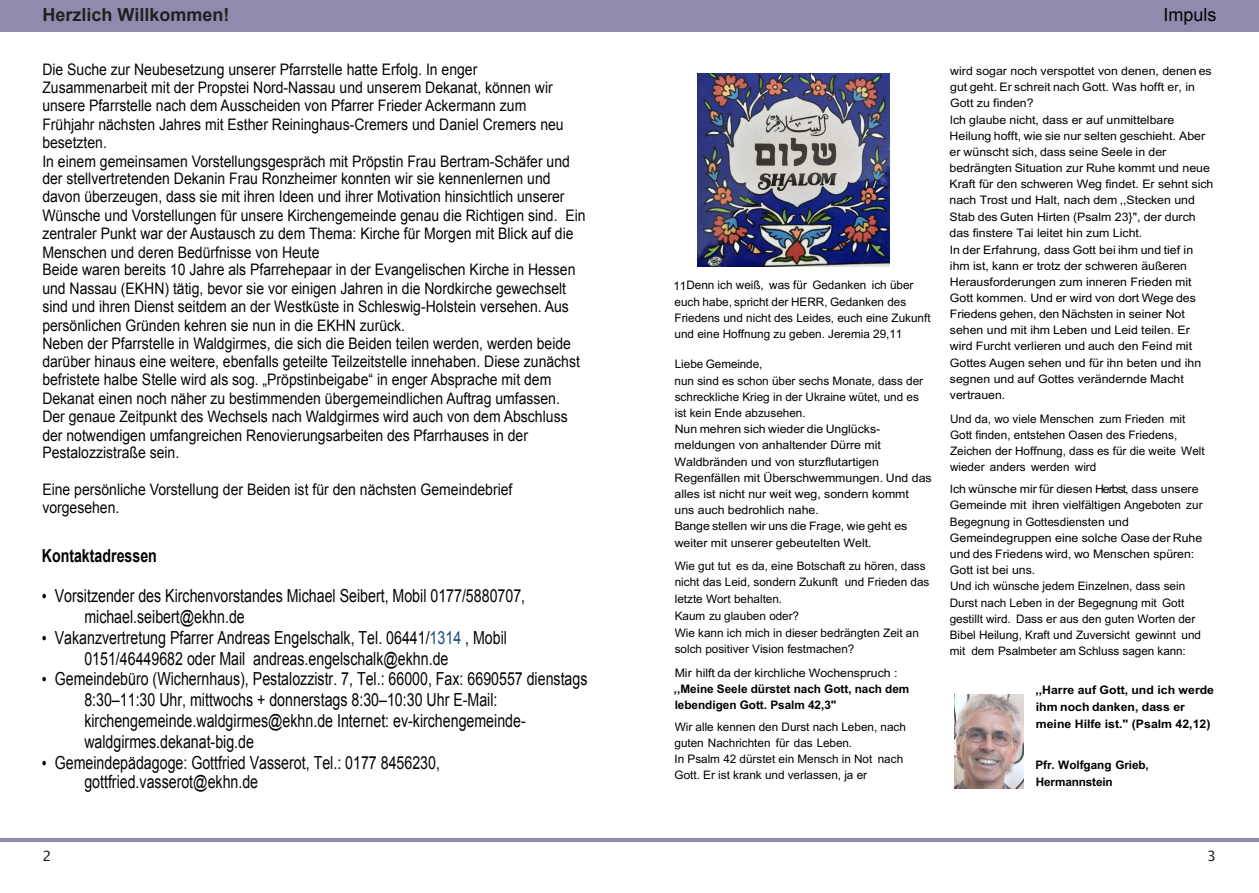
<style>
.page{position:relative;width:1259px;height:893px;background:#fff}
.page>*{position:absolute;margin:0;border:0;box-sizing:border-box;transform-origin:0 0}
.t1{font:18px/21px "Arial";color:#030505;scale:.79 1}
.t2{font:700 18px "Arial";color:#231f20}
.t3{font:700 18px "Arial";color:#030505;scale:.79 1}
.t4{font:18px "Arial";color:#030505}
.t5{font:15.9px/18.1px "Arial";color:#030505;scale:.88 1}
.t6{font:14.25px "Lucida Grande";color:#231f20}
.t7{font:11.7px/16.2px "Arial";color:#000;scale:1.05 1}
.t8{font:11.7px/16.2px "Arial";color:#000}
.t9{font:700 11.7px/16px "Arial";color:#000}
.t10{font:700 11.7px/16.8px "Arial";color:#000;scale:1.05 1}
.s1{font-family:"Times New Roman"}
.s2{color:#1d4c7d}
</style>
<div class="page">
<div style="left:0;top:0;width:1259px;height:32px;background:#8e8bad"></div>
<hr style="left:0;top:838px;width:1259px;height:3px;background:#8e8bad">
<img style="left:698px;top:73px;width:191px;height:194px">
<img style="left:954px;top:694px;width:70px;height:95px">
<p class="t2" style="left:43px;top:8px;width:188px">Herzlich Willkommen!</p>
<p class="t4" style="left:1163px;top:8px;width:55px">Impuls</p>
<p class="t5" style="left:42px;top:62px;width:619px">Die Suche zur Neubesetzung unserer Pfarrstelle hatte Erfolg. In enger Zusammenarbeit mit der Propstei Nord-Nassau und unserem Dekanat, können wir unsere Pfarrstelle nach dem Ausscheiden von Pfarrer Frieder Ackermann zum<br>Frühjahr nächsten Jahres mit Esther Reininghaus-Cremers und Daniel Cremers neu besetzten.<br>In einem gemeinsamen Vorstellungsgespräch mit Pröpstin Frau Bertram-Schäfer und der stellvertretenden Dekanin Frau Ronzheimer konnten wir sie kennenlernen und davon überzeugen, dass sie mit ihren Ideen und ihrer Motivation hinsichtlich unserer Wünsche und Vorstellungen für unsere Kirchengemeinde genau die Richtigen sind. Ein zentraler Punkt war der Austausch zu dem Thema: Kirche für Morgen mit Blick auf die Menschen und deren Bedürfnisse von Heute<br>Beide waren bereits 10 Jahre als Pfarrehepaar in der Evangelischen Kirche in Hessen und Nassau (EKHN) tätig, bevor sie vor einigen Jahren in die Nordkirche gewechselt sind und ihren Dienst seitdem an der Westküste in Schleswig-Holstein versehen. Aus persönlichen Gründen kehren sie nun in die EKHN zurück.<br>Neben der Pfarrstelle in Waldgirmes, die sich die Beiden teilen werden, werden beide darüber hinaus eine weitere, ebenfalls geteilte Teilzeitstelle innehaben. Diese zunächst befristete halbe Stelle wird als sog. „Pröpstinbeigabe“ in enger Absprache mit dem Dekanat einen noch näher zu bestimmenden übergemeindlichen Auftrag umfassen.<br>Der genaue Zeitpunkt des Wechsels nach Waldgirmes wird auch von dem Abschluss der notwendigen umfangreichen Renovierungsarbeiten des Pfarrhauses in der Pestalozzistraße sein.</p>
<p class="t5" style="left:42px;top:481px;width:536px;line-height:18.6px">Eine persönliche Vorstellung der Beiden ist für den nächsten Gemeindebrief vorgesehen.</p>
<p class="t3" style="left:42px;top:548px;width:147px">Kontaktadressen</p>
<p class="t1" style="left:84px;top:587px;width:559px;text-indent:-43px"><span class="s1">•</span> Vorsitzender des Kirchenvorstandes Michael Seibert, Mobil 0177/5880707, michael.seibert@ekhn.de</p>
<p class="t1" style="left:84px;top:629px;width:536px;text-indent:-43px"><span class="s1">•</span> Vakanzvertretung Pfarrer Andreas Engelschalk, Tel. 06441/<span class="s2">1314</span> , Mobil<br>0151/46449682 oder Mail andreas.engelschalk@ekhn.de</p>
<p class="t1" style="left:84px;top:669px;width:638px;text-indent:-43px"><span class="s1">•</span> Gemeindebüro (Wichernhaus), Pestalozzistr. 7, Tel.: 66000, Fax: 6690557 dienstags 8:30–11:30 Uhr, mittwochs + donnerstags 8:30–10:30 Uhr E-Mail: kirchengemeinde.waldgirmes@ekhn.de Internet: ev-kirchengemeinde&shy;waldgirmes.dekanat-big.de</p>
<p class="t1" style="left:84px;top:754px;width:452px;line-height:19.5px;text-indent:-43px"><span class="s1">•</span> Gemeindepädagoge: Gottfried Vasserot, Tel.: 0177 8456230, gottfried.vasserot@ekhn.de</p>
<p class="t7" style="left:949px;top:63px;width:253px">wird sogar noch verspottet von denen, denen es gut geht. Er schreit nach Gott. Was hofft er, in Gott zu finden?<br>lch glaube nicht, dass er auf unmittelbare Heilung hofft, wie sie nur selten geschieht. Aber er wünscht sich, dass seine Seele in der bedrängten Situation zur Ruhe kommt und neue Kraft für den schweren Weg findet. Er sehnt sich nach Trost und Halt, nach dem ,,Stecken und Stab des Guten Hirten (Psalm 23}", der durch das finstere Tai leitet hin zum Licht.<br>In der Erfahrung, dass Gott bei ihm und tief in ihm ist, kann er trotz der schweren äußeren Herausforderungen zum inneren Frieden mit Gott kommen. Und er wird von dort Wege des Friedens gehen, den Nächsten in seiner Not sehen und mit ihm Leben und Leid teilen. Er wird Furcht verlieren und auch den Feind mit Gottes Augen sehen und für ihn beten und ihn segnen und auf Gottes verändernde Macht vertrauen.</p>
<p class="t8" style="left:950px;top:411px;width:256px">Und da, wo viele Menschen zum Frieden mit Gott finden, entstehen Oasen des Friedens, Zeichen der Hoffnung, dass es für die weite Welt wieder anders werden wird</p>
<p class="t7" style="left:949px;top:481px;width:242px">lch wünsche mir für diesen Herbst, dass unsere Gemeinde mit ihren vielfältigen Angeboten zur Begegnung in Gottesdiensten und Gemeindegruppen eine solche Oase der Ruhe und des Friedens wird, wo Menschen spüren:<br>Gott ist bei uns.<br>Und ich wünsche jedem Einzelnen, dass sein Durst nach Leben in der Begegnung mit Gott gestillt wird. Dass er aus den guten Worten der Bibel Heilung, Kraft und Zuversicht gewinnt und mit dem Psalmbeter am Schluss sagen kann:</p>
<p class="t10" style="left:1035px;top:681px;width:172px">,,Harre auf Gott, und ich werde ihm noch danken, dass er meine Hilfe ist." (Psalm 42,12)</p>
<p class="t9" style="left:1035px;top:757px;width:115px;line-height:16.8px">Pfr. Wolfgang Grieb,<br>Hermannstein</p>
<p class="t8" style="left:673px;top:276px;width:259px">11Denn ich weiß, was für Gedanken ich über euch habe, spricht der HERR, Gedanken des Friedens und nicht des Leides, euch eine Zukunft und eine Hoffnung zu geben. Jeremia 29,11</p>
<p class="t8" style="left:674px;top:356px;width:259px">Liebe Gemeinde,<br>nun sind es schon über sechs Monate, dass der schreckliche Krieg in der Ukraine wütet, und es ist kein Ende abzusehen.<br>Nun mehren sich wieder die Unglücks&shy;meldungen von anhaltender Dürre mit Waldbränden und von sturzflutartigen Regenfällen mit Überschwemmungen. Und das alles ist nicht nur weit weg, sondern kommt uns auch bedrohlich nahe.<br>Bange stellen wir uns die Frage, wie geht es weiter mit unserer gebeutelten Welt.</p>
<p class="t8" style="left:675px;top:558px;width:256px;line-height:16.6px">Wie gut tut es da, eine Botschaft zu hören, dass nicht das Leid, sondern Zukunft und Frieden das letzte Wort behalten.<br>Kaum zu glauben oder?<br>Wie kann ich mich in dieser bedrängten Zeit an solch positiver Vision festmachen?</p>
<p class="t7" style="left:674px;top:664px;width:214px">Mir hilft da der kirchliche Wochenspruch :</p>
<p class="t9" style="left:674px;top:681px;width:237px">,,Meine Seele dürstet nach Gott, nach dem lebendigen Gott. Psalm 42,3"</p>
<p class="t8" style="left:674px;top:719px;width:233px">Wir alle kennen den Durst nach Leben, nach guten Nachrichten für das Leben.<br>In Psalm 42 dürstet ein Mensch in Not nach Gott. Er ist krank und verlassen, ja er</p>
<p class="t6" style="left:43px;top:850px;width:11px">2</p>
<p class="t6" style="left:1207px;top:850px;width:11px">3</p>
</div>
